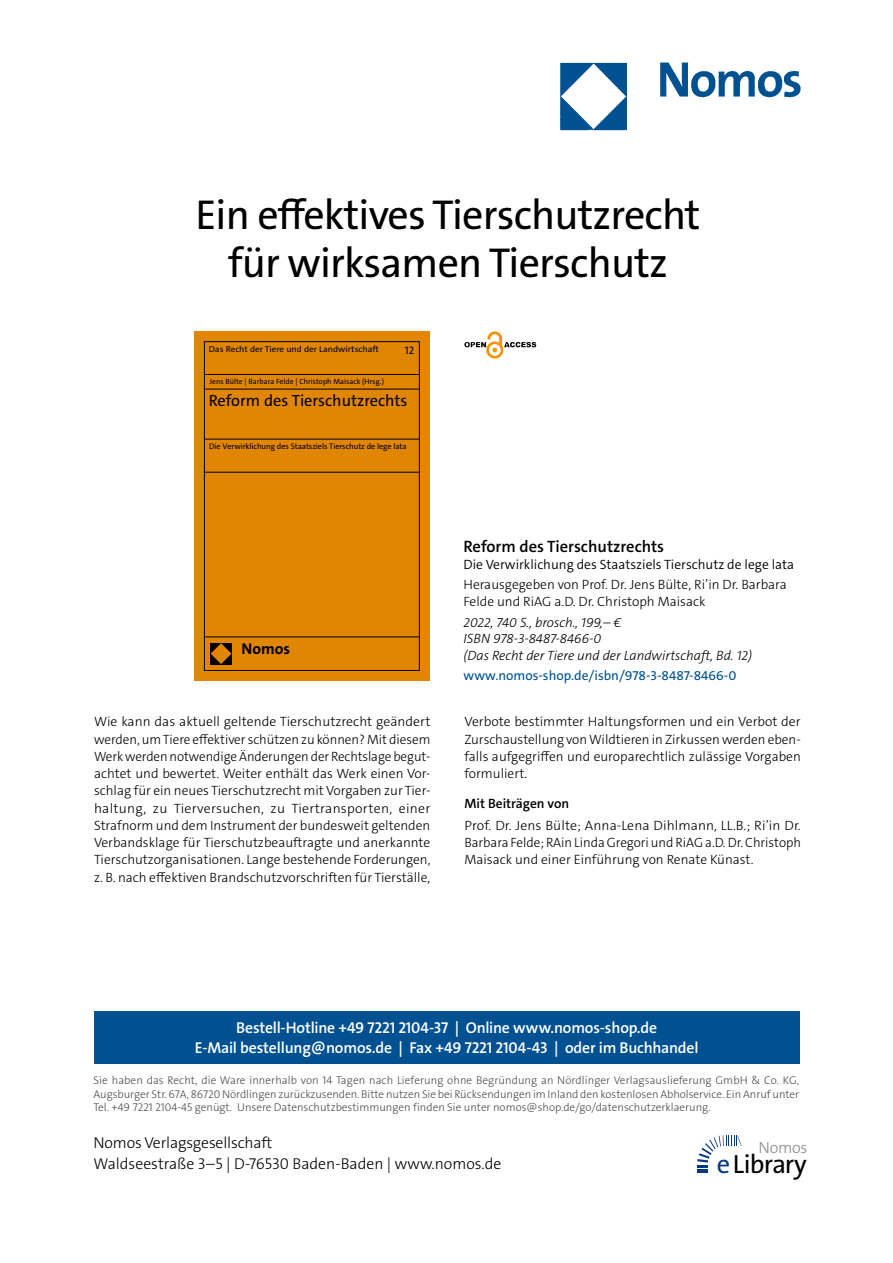
<style>
.page{position:relative;width:893px;height:1263px;background:#fff}
.page>*{position:absolute;margin:0;border:0;box-sizing:border-box;transform-origin:0 0}
.t1{font:42px/48px "The Sans Os F";letter-spacing:-.02em;color:#000;text-align:center}
.t2{font:26.4px "The Sans Os F";letter-spacing:-.03em;color:#000}
.t3{font:600 16.5px "The Sans C5";color:#000}
.t4{font:16.35px "The Sans C5";color:#000}
.t5{font:300 16.2px "The Sans Os F";letter-spacing:-.02em;color:#87888a}
.t6{font:600 15.75px/21px "The Sans Os F";letter-spacing:-.01em;color:#fff;text-align:center}
.t7{font:300 15.75px/21px "The Sans Os F";color:#000}
.t8{font:700 15.75px "The Sans C5";color:#000}
.t9{font:300 13.5px/17.2px "The Sans C5";color:#000;text-align:justify}
.t10{font:italic 300 13.5px/16.5px "The Sans C5";color:#000}
.t11{font:300 13.5px "The Sans C5";color:#000}
.t12{font:13.5px "The Sans C5";color:#005192}
.t13{font:600 13.5px "The Sans C5";color:#000}
.t14{font:300 11.25px/13.5px "The Sans Os F";color:#4b4b4d;text-align:justify}
.t15{font:10.8px "The Sans C5";color:#000}
.t16{font:8.7px "The Sans C5";color:#000;scale:1.05 1}
.t17{font:8.1px "The Sans C5";letter-spacing:-.01em;color:#000}
.t18{font:7.65px "The Sans C5";color:#000}
.s1{color:#003882}
</style>
<div class="page">
<img style="left:559px;top:62px;width:242px;height:69px">
<div style="left:94px;top:1011px;width:705px;height:52px;background:#005192"></div>
<svg style="left:697px;top:1135px;width:45px;height:38px"></svg>
<div style="left:194px;top:331px;width:236px;height:349px;background:#e08603"></div>
<div style="left:204px;top:341px;width:216px;height:330px;border:1px solid #000"></div>
<hr style="left:204px;top:374px;width:216px;height:1px;background:#000">
<hr style="left:204px;top:389px;width:216px;height:1px;background:#000">
<hr style="left:204px;top:439px;width:216px;height:1px;background:#000">
<hr style="left:204px;top:472px;width:216px;height:1px;background:#000">
<hr style="left:204px;top:637px;width:216px;height:1px;background:#000">
<div style="left:210px;top:643px;width:22px;height:21px;background:#000"></div>
<svg style="left:211px;top:643px;width:20px;height:21px"></svg>
<svg style="left:464px;top:331px;width:72px;height:28px"></svg>
<h1 class="t1" style="left:195px;top:195px;width:507px">Ein effektives Tierschutzrecht für wirksamen Tierschutz</h1>
<p class="t16" style="left:209px;top:344px;width:163px">Das Recht der Tiere und der Landwirtschaft</p>
<p class="t15" style="left:405px;top:344px;width:11px">12</p>
<p class="t18" style="left:209px;top:377px;width:176px">Jens Bülte | Barbara Felde | Christoph Maisack (Hrsg.)</p>
<p class="t4" style="left:209px;top:390px;width:200px">Reform des Tierschutzrechts</p>
<p class="t17" style="left:209px;top:441px;width:199px">Die Verwirklichung des Staatsziels Tierschutz de lege lata</p>
<p class="t8" style="left:242px;top:638px;width:50px">Nomos</p>
<p class="t3" style="left:463px;top:536px;width:202px">Reform des Tierschutzrechts</p>
<p class="t11" style="left:463px;top:555px;width:332px">Die Verwirklichung des Staatsziels Tierschutz de lege lata</p>
<p class="t9" style="left:463px;top:577px;width:325px;line-height:16.5px">Herausgegeben von Prof. Dr. Jens Bülte, Ri’in Dr. Barbara<br>Felde und RiAG a.D. Dr. Christoph Maisack</p>
<p class="t10" style="left:463px;top:614px;width:290px">2022, 740 S., brosch., 199,– €<br>ISBN 978-3-8487-8466-0<br>(Das Recht der Tiere und der Landwirtschaft, Bd. 12)</p>
<p class="t12" style="left:463px;top:667px;width:274px">www.nomos-shop.de/isbn/978-3-8487-8466-0</p>
<p class="t9" style="left:94px;top:713px;width:338px">Wie kann das aktuell geltende Tierschutzrecht geändert werden, um Tiere effektiver schützen zu können? Mit diesem Werk werden notwendige Änderungen der Rechtslage begut&shy;achtet und bewertet. Weiter enthält das Werk einen Vor&shy;schlag für ein neues Tierschutzrecht mit Vorgaben zur Tier&shy;haltung, zu Tierversuchen, zu Tiertransporten, einer Strafnorm und dem Instrument der bundesweit geltenden Verbandsklage für Tierschutzbeauftragte und anerkannte Tierschutzorganisationen. Lange bestehende Forderungen, z. B. nach effektiven Brandschutzvorschriften für Tierställe,</p>
<p class="t9" style="left:464px;top:713px;width:338px">Verbote bestimmter Haltungsformen und ein Verbot der Zurschaustellung von Wildtieren in Zirkussen werden eben&shy;falls aufgegriffen und europarechtlich zulässige Vorgaben formuliert.</p>
<p class="t13" style="left:464px;top:795px;width:106px">Mit Beiträgen von</p>
<p class="t9" style="left:464px;top:816px;width:338px">Prof. Dr. Jens Bülte; Anna-Lena Dihlmann, LL.B.; Ri’in Dr.<br>Barbara Felde; RAin Linda Gregori und RiAG a.D. Dr. Christoph Maisack und einer Einführung von Renate Künast.</p>
<p class="t6" style="left:195px;top:1017px;width:505px">Bestell-Hotline +49 7221 2104-37 | Online www.nomos-shop.de<br>E-Mail bestellung@nomos.de | Fax +49 7221 2104-43 | oder im Buchhandel</p>
<p class="t14" style="left:94px;top:1074px;width:707px">Sie haben das Recht, die Ware innerhalb von 14 Tagen nach Lieferung ohne Begründung an Nördlinger Verlagsauslieferung GmbH &amp; Co. KG, Augsburger Str. 67A, 86720 Nördlingen zurückzusenden. Bitte nutzen Sie bei Rücksendungen im Inland den kostenlosen Abholservice. Ein Anruf unter Tel. +49 7221 2104-45 genügt. Unsere Datenschutzbestimmungen finden Sie unter nomos@shop.de/go/datenschutzerklaerung.</p>
<p class="t7" style="left:94px;top:1133px;width:409px">Nomos Verlagsgesellschaft<br>Waldseestraße 3–5 | D-76530 Baden-Baden | www.nomos.de</p>
<p class="t5" style="left:758px;top:1137px;width:51px">Nomos</p>
<h2 class="t2" style="left:717px;top:1153px;width:91px"><span class="s1">e</span>Library</h2>
</div>
